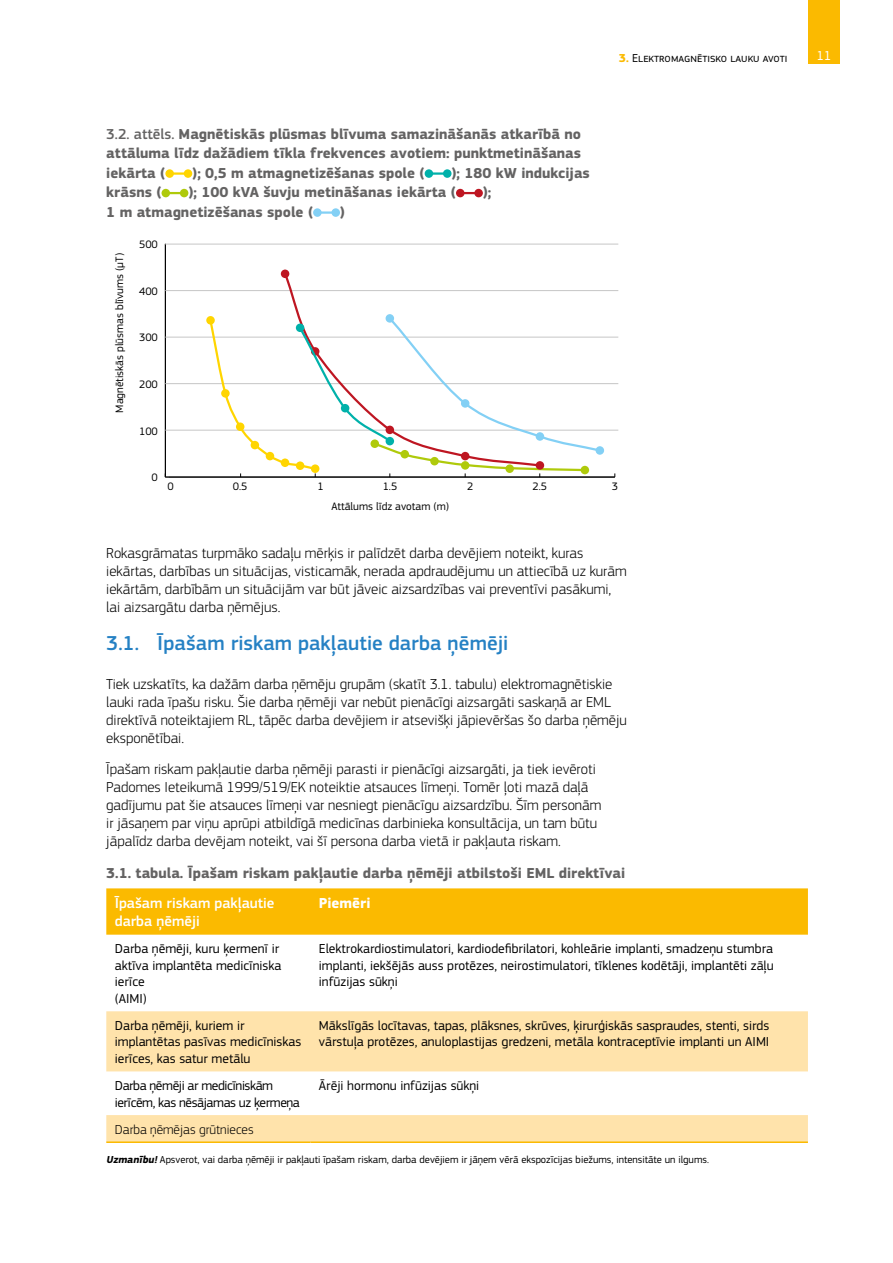
<style>
.page{position:relative;width:893px;height:1263px;background:#fff}
.page>*{position:absolute;margin:0;border:0;box-sizing:border-box;transform-origin:0 0}
.t1{font:500 21px "EC Square Sans Pro";letter-spacing:.005em;color:#2581c4}
.t2{font:300 15px/18px "EC Square Sans Pro";color:#000}
.t3{font:700 15px/19.5px "EC Square Sans Pro";color:#646363;text-align:justify}
.t4{font:500 15px/18px "EC Square Sans Pro";color:#fff}
.t5{font:700 15px "EC Square Sans Pro";color:#fff}
.t6{font:13.5px/16.5px "EC Square Sans Pro";color:#000}
.t7{font:13.5px/16.5px "EC Square Sans Pro";letter-spacing:-.03em;color:#000}
.t8{font:300 13.5px "EC Square Sans Pro";color:#000}
.t9{font:13.5px "EC Square Sans Pro";color:#fff}
.t10{font:12px "EC Square Sans Pro";color:#000}
.t11{font:11.25px "EC Square Sans Pro";color:#000}
.t12{font:10.5px "EC Square Sans Pro";color:#000}
.s1{font-weight:500}
.s2{font-weight:700;color:#fbba00}
.s3{font-weight:700;font-style:italic}
</style>
<div class="page">
<div style="left:808px;top:0;width:32px;height:64px;background:#fbba00"></div>
<div style="left:165px;top:169px;width:9px;height:9px;background:#ffd500;border-radius:50%"></div>
<div style="left:184px;top:169px;width:8px;height:9px;background:#ffd500;border-radius:50%"></div>
<hr style="left:170px;top:172px;width:18px;height:3px;background:#ffd500">
<div style="left:425px;top:169px;width:8px;height:9px;background:#00b1aa;border-radius:50%"></div>
<div style="left:443px;top:169px;width:8px;height:9px;background:#00b1aa;border-radius:50%"></div>
<hr style="left:429px;top:172px;width:18px;height:3px;background:#00b1aa">
<div style="left:162px;top:189px;width:8px;height:8px;background:#afca0b;border-radius:50%"></div>
<div style="left:180px;top:189px;width:8px;height:8px;background:#afca0b;border-radius:50%"></div>
<svg style="left:170px;top:192px;width:10px;height:2px"></svg>
<div style="left:456px;top:189px;width:8px;height:8px;background:#be1622;border-radius:50%"></div>
<div style="left:474px;top:189px;width:9px;height:8px;background:#be1622;border-radius:50%"></div>
<svg style="left:464px;top:192px;width:10px;height:2px"></svg>
<div style="left:313px;top:208px;width:9px;height:9px;background:#83d0f5;border-radius:50%"></div>
<div style="left:331px;top:208px;width:9px;height:9px;background:#83d0f5;border-radius:50%"></div>
<hr style="left:317px;top:211px;width:19px;height:3px;background:#83d0f5">
<svg style="left:165px;top:243px;width:450px;height:234px"></svg>
<hr style="left:165px;top:244px;width:1px;height:233px;background:#000">
<hr style="left:165px;top:430px;width:453px;height:1px;background:#c6c6c6">
<hr style="left:165px;top:383px;width:453px;height:1px;background:#c6c6c6">
<hr style="left:165px;top:337px;width:453px;height:1px;background:#c6c6c6">
<hr style="left:165px;top:290px;width:453px;height:1px;background:#c6c6c6">
<hr style="left:165px;top:244px;width:453px;height:1px;background:#c6c6c6">
<hr style="left:165px;top:477px;width:450px;height:1px;background:#000">
<svg style="left:165px;top:473px;width:4px;height:5px"></svg>
<svg style="left:282px;top:271px;width:260px;height:44px"></svg>
<div style="left:281px;top:270px;width:8px;height:8px;background:#be1622;border-radius:50%"></div>
<svg style="left:208px;top:315px;width:395px;height:162px"></svg>
<div style="left:206px;top:316px;width:9px;height:9px;background:#ffd500;border-radius:50%"></div>
<div style="left:386px;top:314px;width:8px;height:9px;background:#83d0f5;border-radius:50%"></div>
<div style="left:461px;top:399px;width:8px;height:9px;background:#83d0f5;border-radius:50%"></div>
<div style="left:536px;top:432px;width:8px;height:9px;background:#83d0f5;border-radius:50%"></div>
<div style="left:596px;top:446px;width:8px;height:9px;background:#83d0f5;border-radius:50%"></div>
<div style="left:296px;top:324px;width:8px;height:8px;background:#00b1aa;border-radius:50%"></div>
<div style="left:341px;top:404px;width:8px;height:8px;background:#00b1aa;border-radius:50%"></div>
<div style="left:386px;top:437px;width:8px;height:8px;background:#00b1aa;border-radius:50%"></div>
<div style="left:370px;top:439px;width:9px;height:9px;background:#afca0b;border-radius:50%"></div>
<div style="left:400px;top:450px;width:9px;height:8px;background:#afca0b;border-radius:50%"></div>
<div style="left:430px;top:457px;width:9px;height:8px;background:#afca0b;border-radius:50%"></div>
<div style="left:461px;top:461px;width:8px;height:9px;background:#afca0b;border-radius:50%"></div>
<div style="left:505px;top:464px;width:9px;height:9px;background:#afca0b;border-radius:50%"></div>
<div style="left:581px;top:466px;width:8px;height:8px;background:#afca0b;border-radius:50%"></div>
<div style="left:221px;top:389px;width:9px;height:9px;background:#ffd500;border-radius:50%"></div>
<div style="left:236px;top:422px;width:8px;height:9px;background:#ffd500;border-radius:50%"></div>
<div style="left:251px;top:441px;width:8px;height:8px;background:#ffd500;border-radius:50%"></div>
<div style="left:266px;top:452px;width:8px;height:8px;background:#ffd500;border-radius:50%"></div>
<div style="left:281px;top:458px;width:8px;height:9px;background:#ffd500;border-radius:50%"></div>
<div style="left:296px;top:461px;width:8px;height:9px;background:#ffd500;border-radius:50%"></div>
<div style="left:311px;top:464px;width:8px;height:9px;background:#ffd500;border-radius:50%"></div>
<div style="left:106px;top:888px;width:702px;height:47px;background:#fbba00"></div>
<svg style="left:106px;top:1011px;width:702px;height:130px;fill:#ffe3ab"></svg>
<hr style="left:106px;top:1141px;width:204px;height:2px;background:#fbba00">
<hr style="left:310px;top:1141px;width:498px;height:2px;background:#fbba00">
<p class="t3" style="left:106px;top:125px;width:476px"><span class="s1">3.2. attēls.</span> Magnētiskās plūsmas blīvuma samazināšanās atkarībā no attāluma līdz dažādiem tīkla frekvences avotiem: punktmetināšanas iekārta (</p>
<p class="t3" style="left:192px;top:164px;width:234px">); 0,5 m atmagnetizēšanas spole (</p>
<p class="t3" style="left:451px;top:164px;width:140px">); 180 kW indukcijas</p>
<p class="t3" style="left:106px;top:183px;width:57px">krāsns (</p>
<p class="t3" style="left:188px;top:183px;width:269px">); 100 kVA šuvju metināšanas iekārta (</p>
<p class="t3" style="left:483px;top:183px;width:10px">);</p>
<p class="t3" style="left:106px;top:203px;width:208px">1 m atmagnetizēšanas spole (</p>
<p class="t3" style="left:340px;top:203px;width:7px">)</p>
<p class="t11" style="left:113px;top:413px;width:161px;rotate:-90deg">Magnētiskās plūsmas blīvums (µT)</p>
<p class="t11" style="left:139px;top:238px;width:20px">500</p>
<p class="t11" style="left:139px;top:284px;width:20px">400</p>
<p class="t11" style="left:139px;top:331px;width:20px">300</p>
<p class="t11" style="left:139px;top:378px;width:20px">200</p>
<p class="t11" style="left:139px;top:424px;width:20px">100</p>
<p class="t10" style="left:619px;top:51px;width:170px"><span class="s2">3.</span> Elektromagnētisko lauku avoti</p>
<p class="t9" style="left:816px;top:47px;width:17px">11</p>
<p class="t11" style="left:152px;top:471px;width:8px">0</p>
<p class="t11" style="left:168px;top:480px;width:8px">0</p>
<p class="t11" style="left:233px;top:480px;width:16px">0.5</p>
<p class="t11" style="left:317px;top:480px;width:8px">1</p>
<p class="t11" style="left:383px;top:480px;width:16px">1.5</p>
<p class="t11" style="left:467px;top:480px;width:8px">2</p>
<p class="t11" style="left:532px;top:480px;width:16px">2.5</p>
<p class="t11" style="left:612px;top:480px;width:8px">3</p>
<p class="t11" style="left:331px;top:499px;width:119px">Attālums līdz avotam (m)</p>
<p class="t2" style="left:106px;top:544px;width:522px">Rokasgrāmatas turpmāko sadaļu mērķis ir palīdzēt darba devējiem noteikt, kuras iekārtas, darbības un situācijas, visticamāk, nerada apdraudējumu un attiecībā uz kurām iekārtām, darbībām un situācijām var būt jāveic aizsardzības vai preventīvi pasākumi, lai aizsargātu darba ņēmējus.</p>
<h1 class="t1" style="left:106px;top:631px;width:403px">3.1. Īpašam riskam pakļautie darba ņēmēji</h1>
<p class="t2" style="left:106px;top:675px;width:522px">Tiek uzskatīts, ka dažām darba ņēmēju grupām (skatīt 3.1. tabulu) elektromagnētiskie lauki rada īpašu risku. Šie darba ņēmēji var nebūt pienācīgi aizsargāti saskaņā ar EML direktīvā noteiktajiem RL, tāpēc darba devējiem ir atsevišķi jāpievēršas šo darba ņēmēju eksponētībai.</p>
<p class="t2" style="left:106px;top:760px;width:497px">Īpašam riskam pakļautie darba ņēmēji parasti ir pienācīgi aizsargāti, ja tiek ievēroti Padomes Ieteikumā 1999/519/EK noteiktie atsauces līmeņi. Tomēr ļoti mazā daļā gadījumu pat šie atsauces līmeņi var nesniegt pienācīgu aizsardzību. Šīm personām ir jāsaņem par viņu aprūpi atbildīgā medicīnas darbinieka konsultācija, un tam būtu jāpalīdz darba devējam noteikt, vai šī persona darba vietā ir pakļauta riskam.</p>
<p class="t3" style="left:106px;top:864px;width:521px">3.1. tabula. Īpašam riskam pakļautie darba ņēmēji atbilstoši EML direktīvai</p>
<p class="t4" style="left:115px;top:894px;width:161px">Īpašam riskam pakļautie darba ņēmēji</p>
<p class="t5" style="left:319px;top:894px;width:53px">Piemēri</p>
<p class="t6" style="left:115px;top:941px;width:168px">Darba ņēmēji, kuru ķermenī ir aktīva implantēta medicīniska ierīce<br>(AIMI)</p>
<p class="t6" style="left:319px;top:941px;width:456px;text-align:justify">Elektrokardiostimulatori, kardiodefibrilatori, kohleārie implanti, smadzeņu stumbra implanti, iekšējās auss protēzes, neirostimulatori, tīklenes kodētāji, implantēti zāļu infūzijas sūkņi</p>
<p class="t6" style="left:115px;top:1017px;width:188px">Darba ņēmēji, kuriem ir implantētas pasīvas medicīniskas ierīces, kas satur metālu</p>
<p class="t6" style="left:319px;top:1017px;width:452px">Mākslīgās locītavas, tapas, plāksnes, skrūves, ķirurģiskās saspraudes, stenti, sirds vārstuļa protēzes, anuloplastijas gredzeni, metāla kontraceptīvie implanti un AIMI</p>
<p class="t7" style="left:115px;top:1077px;width:187px">Darba ņēmēji ar medicīniskām ierīcēm, kas nēsājamas uz ķermeņa</p>
<p class="t6" style="left:319px;top:1077px;width:162px">Ārēji hormonu infūzijas sūkņi</p>
<p class="t8" style="left:115px;top:1121px;width:140px">Darba ņēmējas grūtnieces</p>
<p class="t12" style="left:106px;top:1153px;width:604px"><span class="s3">Uzmanību!</span>Apsverot, vai darba ņēmēji ir pakļauti īpašam riskam, darba devējiem ir jāņem vērā ekspozīcijas biežums, intensitāte un ilgums.</p>
</div>
